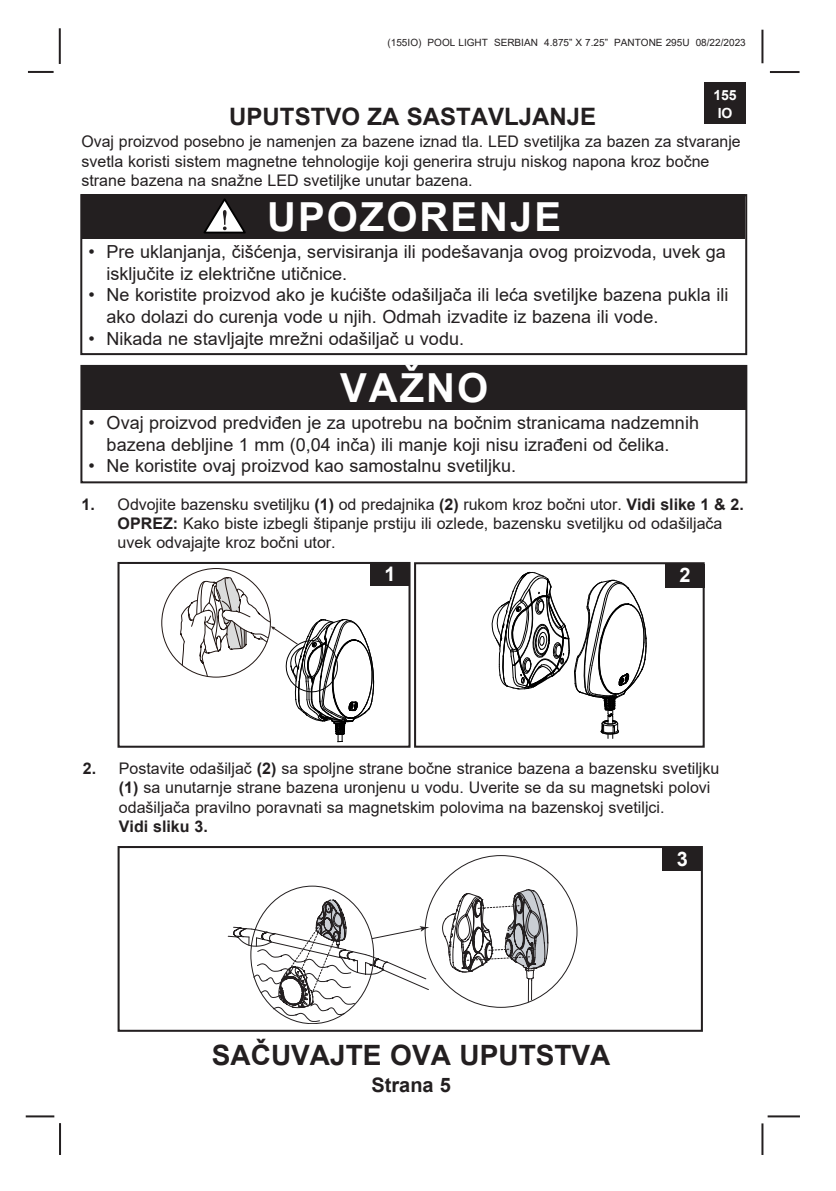
<style>
.page{position:relative;width:836px;height:1191px;background:#fff}
.page>*{position:absolute;margin:0;border:0;box-sizing:border-box;transform-origin:0 0}
.t1{font:700 40px "Arial";letter-spacing:.05em;color:#fff}
.t2{font:700 28px "Arial";color:#231f20}
.t3{font:700 24px "Arial";color:#231f20}
.t4{font:700 20px "Arial";color:#231f20}
.t5{font:700 20px "Arial";color:#fff}
.t6{font:18px/21.6px "Arial";color:#231f20}
.t7{font:16px/19.2px "Arial";color:#231f20}
.t8{font:700 16px "Arial";color:#231f20}
.t9{font:700 14px/18px "Arial";color:#fff;text-align:center}
.t10{font:10px "Arial";color:#231f20}
.s1{font-weight:700}
</style>
<div class="page">
<hr style="left:767px;top:1115px;width:32px;height:2px;background:#231f20">
<hr style="left:769px;top:71px;width:30px;height:2px;background:#231f20">
<hr style="left:761px;top:30px;width:2px;height:33px;background:#231f20">
<hr style="left:761px;top:1123px;width:2px;height:32px;background:#231f20">
<hr style="left:28px;top:71px;width:26px;height:2px;background:#231f20">
<hr style="left:59px;top:28px;width:2px;height:36px;background:#231f20">
<hr style="left:59px;top:1123px;width:2px;height:32px;background:#231f20">
<hr style="left:26px;top:1115px;width:28px;height:2px;background:#231f20">
<div style="left:704px;top:83px;width:41px;height:41px;background:#231f20"></div>
<div style="left:80px;top:194px;width:667px;height:161px;border:2px solid #231f20"></div>
<div style="left:82px;top:194px;width:663px;height:44px;background:#231f20"></div>
<svg style="left:203px;top:198px;width:43px;height:35px"></svg>
<div style="left:80px;top:365px;width:667px;height:118px;border:2px solid #231f20"></div>
<div style="left:82px;top:365px;width:663px;height:44px;background:#231f20"></div>
<div style="left:117px;top:562px;width:293px;height:185px;border:2px solid #231f20"></div>
<div style="left:414px;top:562px;width:290px;height:185px;border:2px solid #231f20"></div>
<div style="left:369px;top:562px;width:40px;height:24px;background:#231f20"></div>
<div style="left:664px;top:564px;width:40px;height:23px;background:#231f20"></div>
<svg style="left:180px;top:572px;width:466px;height:449px"></svg>
<div style="left:117px;top:846px;width:585px;height:185px;border:2px solid #231f20"></div>
<div style="left:661px;top:847px;width:40px;height:24px;background:#231f20"></div>
<p class="t10" style="left:387px;top:36px;width:359px">(155IO) POOL LIGHT SERBIAN 4.875” X 7.25” PANTONE 295U 08/22/2023</p>
<p class="t9" style="left:713px;top:86px;width:25px">155<br>IO</p>
<p class="t3" style="left:229px;top:100px;width:368px">UPUTSTVO ZA SASTAVLJANJE</p>
<p class="t7" style="left:81px;top:132px;width:660px">Ovaj proizvod posebno je namenjen za bazene iznad tla. LED svetiljka za bazen za stvaranje svetla koristi sistem magnetne tehnologije koji generira struju niskog napona kroz bočne strane bazena na snažne LED svetiljke unutar bazena.</p>
<p class="t1" style="left:267px;top:189px;width:295px">UPOZORENJE</p>
<p class="t6" style="left:88px;top:241px;width:638px">• Pre uklanjanja, čišćenja, servisiranja ili podešavanja ovog proizvoda, uvek ga</p>
<p class="t6" style="left:106px;top:262px;width:242px">isključite iz električne utičnice.</p>
<p class="t6" style="left:106px;top:284px;width:623px;text-indent:-18px">• Ne koristite proizvod ako je kućište odašiljača ili leća svetiljke bazena pukla ili ako dolazi do curenja vode u njih. Odmah izvadite iz bazena ili vode.</p>
<p class="t6" style="left:88px;top:327px;width:377px">• Nikada ne stavljajte mrežni odašiljač u vodu.</p>
<p class="t1" style="left:340px;top:359px;width:149px">VAŽNO</p>
<p class="t6" style="left:107px;top:412px;width:593px;text-indent:-18px">• Ovaj proizvod predviđen je za upotrebu na bočnim stranicama nadzemnih bazena debljine 1 mm (0,04 inča) ili manje koji nisu izrađeni od čelika.</p>
<p class="t6" style="left:89px;top:455px;width:429px">• Ne koristite ovaj proizvod kao samostalnu svetiljku.</p>
<p class="t7" style="left:82px;top:495px;width:663px"><span class="s1">1.</span> Odvojite bazensku svetiljku <span class="s1">(1)</span> od predajnika <span class="s1">(2)</span> rukom kroz bočni utor. <span class="s1">Vidi slike 1 &amp; 2.</span></p>
<p class="t7" style="left:118px;top:514px;width:606px"><span class="s1">OPREZ:</span> Kako biste izbegli štipanje prstiju ili ozlede, bazensku svetiljku od odašiljača uvek odvajajte kroz bočni utor.</p>
<p class="t5" style="left:384px;top:559px;width:13px">1</p>
<p class="t5" style="left:679px;top:561px;width:13px">2</p>
<p class="t7" style="left:83px;top:759px;width:637px"><span class="s1">2.</span> Postavite odašiljač <span class="s1">(2)</span> sa spoljne strane bočne stranice bazena a bazensku svetiljku</p>
<p class="t7" style="left:119px;top:778px;width:592px"><span class="s1">(1)</span> sa unutarnje strane bazena uronjenu u vodu. Uverite se da su magnetski polovi odašiljača pravilno poravnati sa magnetskim polovima na bazenskoj svetiljci.</p>
<p class="t8" style="left:119px;top:815px;width:90px">Vidi sliku 3.</p>
<p class="t5" style="left:676px;top:844px;width:13px">3</p>
<h2 class="t2" style="left:212px;top:1035px;width:400px">SAČUVAJTE OVA UPUTSTVA</h2>
<p class="t4" style="left:371px;top:1070px;width:81px">Strana 5</p>
</div>
